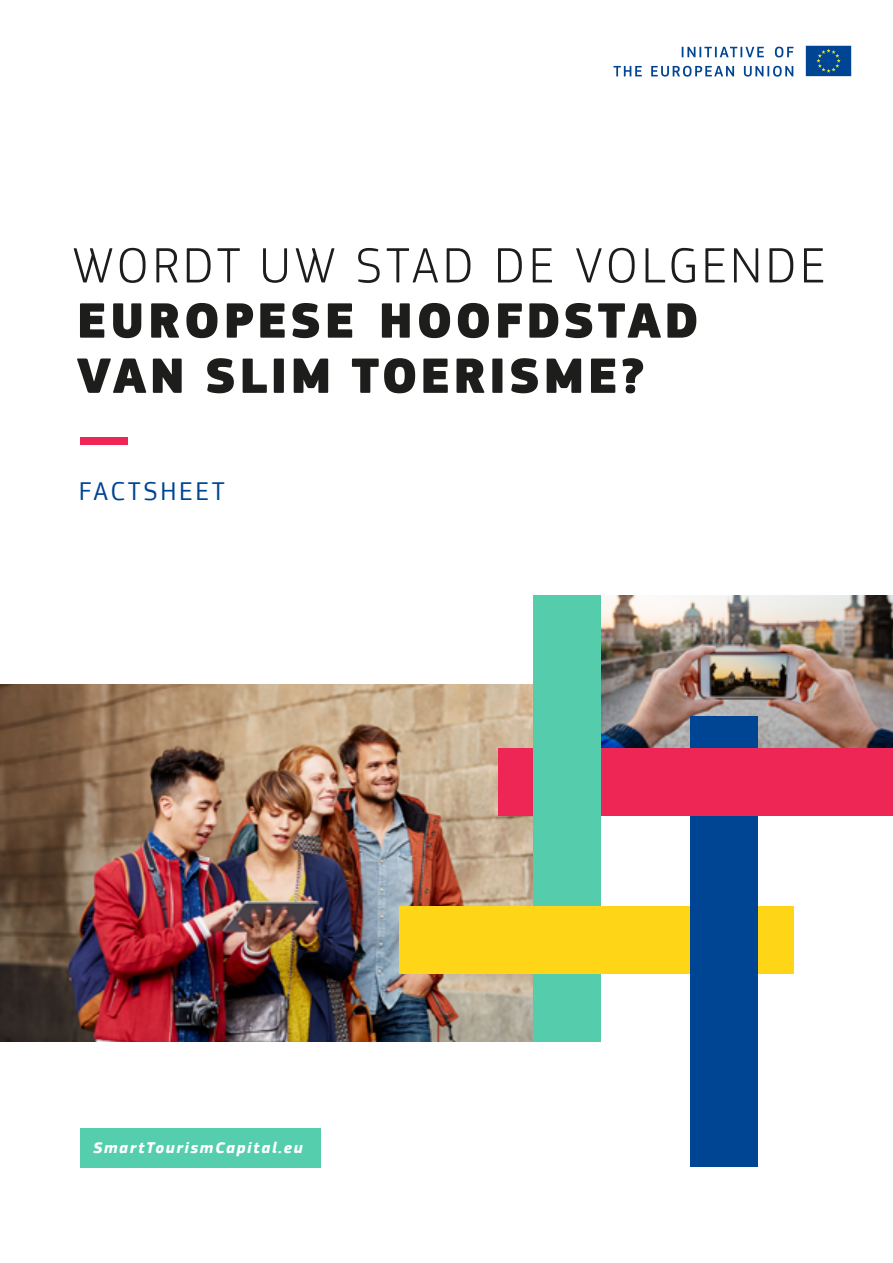
<style>
.page{position:relative;width:893px;height:1263px;background:#fff}
.page>*{position:absolute;margin:0;border:0;box-sizing:border-box;transform-origin:0 0}
.t1{font:900 51.6px/55.2px "EC Square Sans Pro";letter-spacing:.06em;color:#1d1d1b}
.t2{font:300 51.6px "EC Square Sans Pro";letter-spacing:.075em;color:#1d1d1b}
.t3{font:27px "EC Square Sans Pro";letter-spacing:.1em;color:#004494}
.t4{font:italic 700 16.05px "EC Square Sans Pro";letter-spacing:.1em;color:#fff}
</style>
<div class="page">
<svg style="left:805px;top:45px;width:46px;height:31px"></svg>
<svg style="left:682px;top:47px;width:111px;height:10px"></svg>
<svg style="left:613px;top:66px;width:180px;height:11px"></svg>
<div style="left:80px;top:437px;width:47px;height:7px;background:#ee2656"></div>
<img style="left:601px;top:595px;width:292px;height:154px">
<img style="left:0;top:684px;width:533px;height:357px">
<div style="left:80px;top:1128px;width:241px;height:39px;background:#55ceae"></div>
<div style="left:533px;top:971px;width:68px;height:70px;background:#55cdad"></div>
<div style="left:399px;top:906px;width:394px;height:67px;background:#ffd617"></div>
<div style="left:691px;top:716px;width:67px;height:451px;background:#004494"></div>
<div style="left:498px;top:749px;width:395px;height:67px;background:#ee2656"></div>
<div style="left:533px;top:595px;width:68px;height:311px;background:#55cdad"></div>
<p class="t2" style="left:72px;top:235px;width:754px">WORDT UW STAD DE VOLGENDE</p>
<p class="t1" style="left:77px;top:295px;width:624px">EUROPESE HOOFDSTAD<br>VAN SLIM TOERISME?</p>
<p class="t3" style="left:79px;top:475px;width:148px">FACTSHEET</p>
<p class="t4" style="left:93px;top:1138px;width:211px">SmartTourismCapital.eu</p>
</div>
